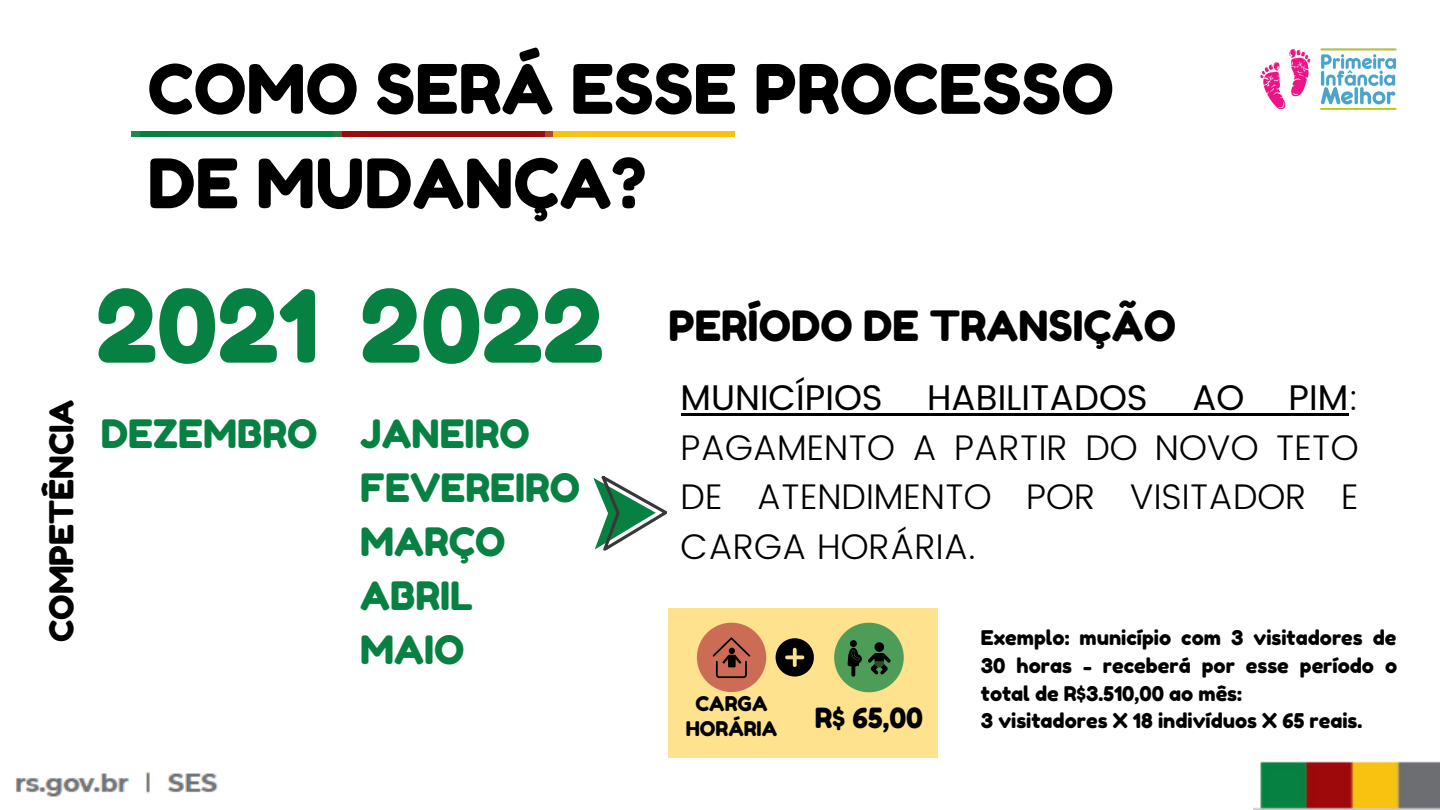
<style>
.page{position:relative;width:1440px;height:810px;background:#fff}
.page>*{position:absolute;margin:0;border:0;box-sizing:border-box;transform-origin:0 0}
.t1{font:99.9px "Fredoka One";color:#078141}
.t2{font:68px/94.5px "Fredoka One";color:#000}
.t3{font:41.7px "Fredoka One";color:#000}
.t4{font:39.1px/54px "Fredoka One";color:#078141}
.t5{font:300 35.6px/49.5px "Poppins";color:#000;text-align:justify}
.t6{font:32.9px "Fredoka One";color:#000}
.t7{font:27.8px "Fredoka One";color:#000}
.t8{font:20.3px/25.2px "Fredoka One";color:#000;text-align:center}
.t9{font:20.2px/27.8px "Fredoka One";color:#000;text-align:justify}
.s1{font-weight:400}
</style>
<div class="page">
<img style="left:14px;top:772px;width:204px;height:25px">
<img style="left:1253px;top:761px;width:187px;height:49px">
<img style="left:131px;top:131px;width:604px;height:6px">
<hr style="left:681px;top:413px;width:667px;height:3px;background:#000">
<div style="left:668px;top:608px;width:270px;height:149px;background:#ffe28e"></div>
<svg style="left:697px;top:623px;width:69px;height:69px"></svg>
<svg style="left:834px;top:623px;width:70px;height:69px"></svg>
<svg style="left:776px;top:638px;width:38px;height:38px"></svg>
<img style="left:1260px;top:48px;width:137px;height:62px">
<svg style="left:593px;top:476px;width:75px;height:75px"></svg>
<h2 class="t2" style="left:148px;top:41px;width:968px">COMO SERÁ ESSE PROCESSO<br>DE MUDANÇA?</h2>
<h3 class="t6" style="left:41px;top:642px;width:244px;rotate:-90deg">COMPETÊNCIA</h3>
<h1 class="t1" style="left:96px;top:265px;width:509px">2021 2022</h1>
<h3 class="t4" style="left:101px;top:406px;width:218px">DEZEMBRO</h3>
<h3 class="t4" style="left:360px;top:406px;width:221px">JANEIRO<br>FEVEREIRO<br>MARÇO<br>ABRIL<br>MAIO</h3>
<h3 class="t3" style="left:668px;top:300px;width:509px">PERÍODO DE TRANSIÇÃO</h3>
<h3 class="t5" style="left:681px;top:373px;width:680px"><span class="s1">MUNICÍPIOS HABILITADOS AO PIM</span>:<br>PAGAMENTO A PARTIR DO NOVO TETO DE ATENDIMENTO POR VISITADOR E CARGA HORÁRIA.</h3>
<p class="t8" style="left:686px;top:691px;width:93px">CARGA<br>HORÁRIA</p>
<p class="t9" style="left:981px;top:624px;width:418px">Exemplo: município com 3 visitadores de 30 horas - receberá por esse período o total de R$3.510,00 ao mês:</p>
<h3 class="t7" style="left:815px;top:700px;width:110px">R$ 65,00</h3>
<p class="t9" style="left:981px;top:707px;width:383px">3 visitadores X 18 indivíduos X 65 reais.</p>
</div>
